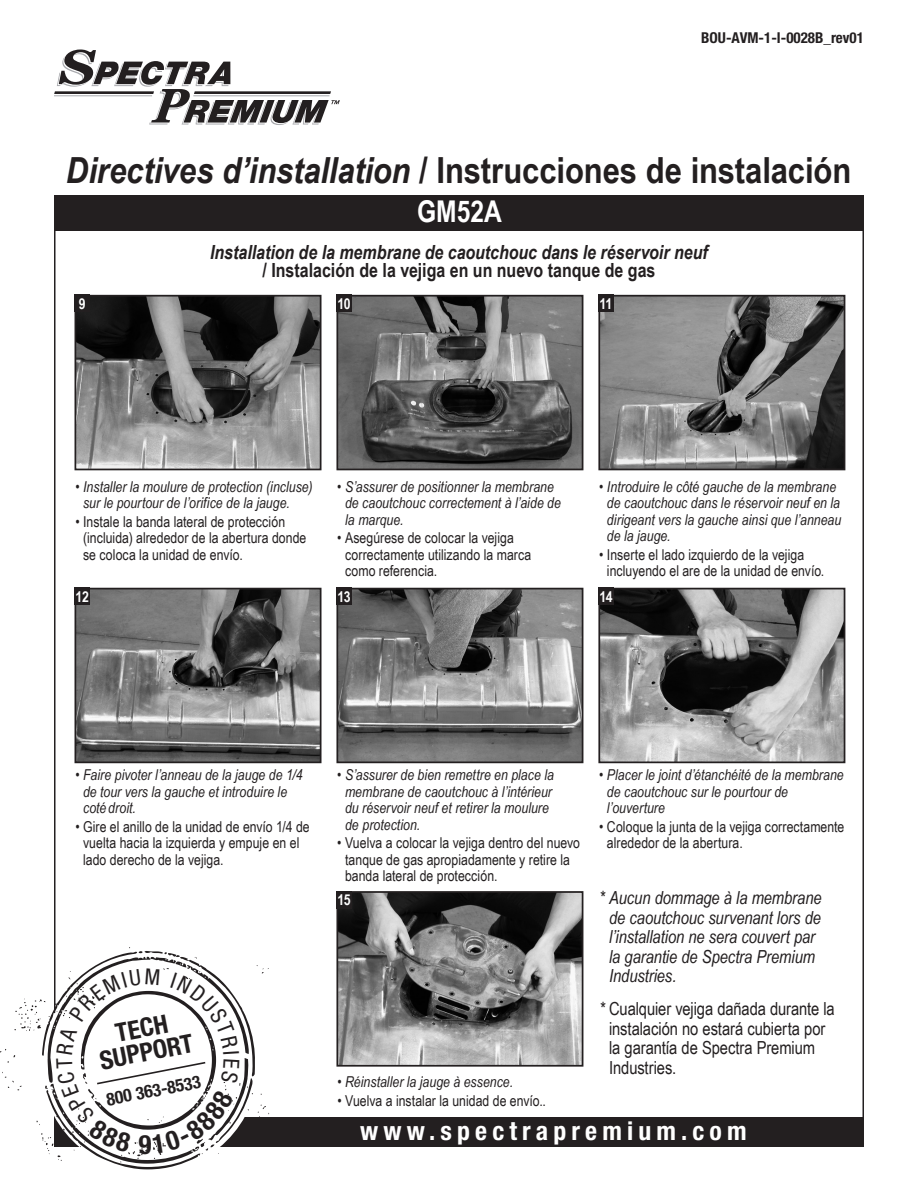
<style>
.page{position:relative;width:918px;height:1188px;background:#fff}
.page>*{position:absolute;margin:0;border:0;box-sizing:border-box;transform-origin:0 0}
.t1{font:700 36px "Arial Narrow";letter-spacing:-.005em;color:#231f20;scale:1.05 1}
.t2{font:700 30px "Arial Narrow";color:#fff}
.t3{font:700 condensed 25.8px "Helvetica Neue";letter-spacing:.2em;color:#fff}
.t4{font:700 condensed 25.8px/24.2px "Helvetica Neue";color:#231f20;text-align:center}
.t5{font:italic 700 19.5px "Arial Narrow";color:#231f20}
.t6{font:700 19.5px "Arial Narrow";color:#231f20}
.t7{font:italic 18px/19.5px "Arial Narrow";letter-spacing:-.005em;color:#231f20}
.t8{font:18px/19.5px "Arial Narrow";letter-spacing:-.005em;color:#231f20}
.t9{font:700 condensed 17.7px "Helvetica Neue";color:#231f20}
.t10{font:italic 15px/16.5px "Arial Narrow";letter-spacing:.005em;color:#231f20}
.t11{font:15px/16.5px "Arial Narrow";color:#231f20}
.t12{font:700 condensed 15px "Helvetica Neue";color:#231f20}
.t13{font:700 15px "Arial Narrow";letter-spacing:-.03em;color:#fff}
.s1{font-style:italic}
</style>
<div class="page">
<div style="left:54px;top:1117px;width:810px;height:29px;background:#231f20"></div>
<svg style="left:54px;top:50px;width:286px;height:75px"></svg>
<svg style="left:0;top:947px;width:269px;height:222px"></svg>
<div style="left:54px;top:196px;width:810px;height:35px;background:#231f20"></div>
<img style="left:339px;top:894px;width:241px;height:170px">
<div style="left:336px;top:891px;width:247px;height:176px;border:2px solid #231f20"></div>
<div style="left:336px;top:891px;width:16px;height:17px;background:#231f20"></div>
<img style="left:78px;top:298px;width:241px;height:169px">
<div style="left:75px;top:295px;width:247px;height:175px;border:2px solid #231f20"></div>
<div style="left:75px;top:295px;width:15px;height:17px;background:#231f20"></div>
<img style="left:339px;top:298px;width:241px;height:169px">
<div style="left:336px;top:295px;width:247px;height:175px;border:2px solid #231f20"></div>
<div style="left:336px;top:295px;width:16px;height:17px;background:#231f20"></div>
<img style="left:601px;top:298px;width:241px;height:169px">
<div style="left:598px;top:295px;width:247px;height:175px;border:2px solid #231f20"></div>
<div style="left:598px;top:295px;width:16px;height:17px;background:#231f20"></div>
<img style="left:78px;top:591px;width:241px;height:169px">
<div style="left:75px;top:588px;width:247px;height:175px;border:2px solid #231f20"></div>
<div style="left:75px;top:588px;width:15px;height:17px;background:#231f20"></div>
<img style="left:339px;top:591px;width:241px;height:169px">
<div style="left:336px;top:588px;width:247px;height:175px;border:2px solid #231f20"></div>
<div style="left:336px;top:588px;width:16px;height:17px;background:#231f20"></div>
<img style="left:601px;top:591px;width:241px;height:169px">
<div style="left:598px;top:588px;width:247px;height:175px;border:2px solid #231f20"></div>
<div style="left:598px;top:588px;width:16px;height:17px;background:#231f20"></div>
<svg style="left:56px;top:968px;width:183px;height:186px"></svg>
<p class="t12" style="left:701px;top:29px;width:164px">BOU-AVM-1-I-0028B_rev01</p>
<h1 class="t1" style="left:66px;top:149px;width:750px"><span class="s1">Directives d’installation</span> / Instrucciones de instalación</h1>
<h2 class="t2" style="left:417px;top:194px;width:86px">GM52A</h2>
<h3 class="t5" style="left:210px;top:240px;width:499px">Installation de la membrane de caoutchouc dans le réservoir neuf</h3>
<h3 class="t6" style="left:262px;top:259px;width:395px">/ Instalación de la vejiga en un nuevo tanque de gas</h3>
<p class="t13" style="left:79px;top:295px;width:8px">9</p>
<p class="t13" style="left:337px;top:295px;width:15px">10</p>
<p class="t13" style="left:600px;top:295px;width:14px">11</p>
<p class="t10" style="left:83px;top:478px;width:231px;text-indent:-8px">• Installer la moulure de protection (incluse) sur le pourtour de l’orifice de la jauge.</p>
<p class="t11" style="left:83px;top:513px;width:225px;text-indent:-8px">• Instale la banda lateral de protección (incluida) alrededor de la abertura donde se coloca la unidad de envío.</p>
<p class="t10" style="left:345px;top:478px;width:217px;text-indent:-8px">• S’assurer de positionner la membrane de caoutchouc correctement à l’aide de la marque.</p>
<p class="t11" style="left:345px;top:530px;width:188px;text-indent:-8px">• Asegúrese de colocar la vejiga correctamente utilizando la marca como referencia.</p>
<p class="t10" style="left:607px;top:478px;width:236px;text-indent:-8px">• Introduire le côté gauche de la membrane de caoutchouc dans le réservoir neuf en la dirigeant vers la gauche ainsi que l’anneau de la jauge.</p>
<p class="t11" style="left:607px;top:546px;width:219px;text-indent:-8px">• Inserte el lado izquierdo de la vejiga incluyendo el are de la unidad de envío.</p>
<p class="t13" style="left:76px;top:588px;width:15px">12</p>
<p class="t13" style="left:338px;top:588px;width:15px">13</p>
<p class="t13" style="left:599px;top:588px;width:15px">14</p>
<p class="t10" style="left:83px;top:767px;width:221px;text-indent:-8px">• Faire pivoter l’anneau de la jauge de 1/4 de tour vers la gauche et introduire le coté droit.</p>
<p class="t11" style="left:83px;top:818px;width:228px;text-indent:-8px">• Gire el anillo de la unidad de envío 1/4 de vuelta hacia la izquierda y empuje en el lado derecho de la vejiga.</p>
<h3 class="t4" style="left:93px;top:1025px;width:96px;rotate:-11deg">TECH<br>SUPPORT</h3>
<p class="t9" style="left:105px;top:1089px;width:97px;rotate:-11deg">800 363-8533</p>
<p class="t10" style="left:345px;top:767px;width:210px;text-indent:-8px">• S’assurer de bien remettre en place la membrane de caoutchouc à l’intérieur du réservoir neuf et retirer la moulure de protection.</p>
<p class="t11" style="left:345px;top:835px;width:237px;text-indent:-8px">• Vuelva a colocar la vejiga dentro del nuevo tanque de gas apropiadamente y retire la banda lateral de protección.</p>
<p class="t13" style="left:338px;top:891px;width:15px">15</p>
<p class="t10" style="left:337px;top:1073px;width:177px">• Réinstaller la jauge à essence.</p>
<p class="t11" style="left:337px;top:1092px;width:210px">• Vuelva a instalar la unidad de envío..</p>
<p class="t10" style="left:607px;top:767px;width:238px;text-indent:-8px">• Placer le joint d’étanchéité de la membrane de caoutchouc sur le pourtour de l’ouverture</p>
<p class="t11" style="left:607px;top:818px;width:239px;text-indent:-8px">• Coloque la junta de la vejiga correctamente alrededor de la abertura.</p>
<p class="t7" style="left:609px;top:888px;width:214px;text-indent:-10px">* Aucun dommage à la membrane de caoutchouc survenant lors de l’installation ne sera couvert par la garantie de Spectra Premium<br>Industries.</p>
<p class="t8" style="left:609px;top:999px;width:227px;text-indent:-10px"><span class="s1">*</span> Cualquier vejiga dañada durante la instalación no estará cubierta por la garantía de Spectra Premium<br>Industries.</p>
<h3 class="t3" style="left:360px;top:1115px;width:388px">www.spectrapremium.com</h3>
</div>
